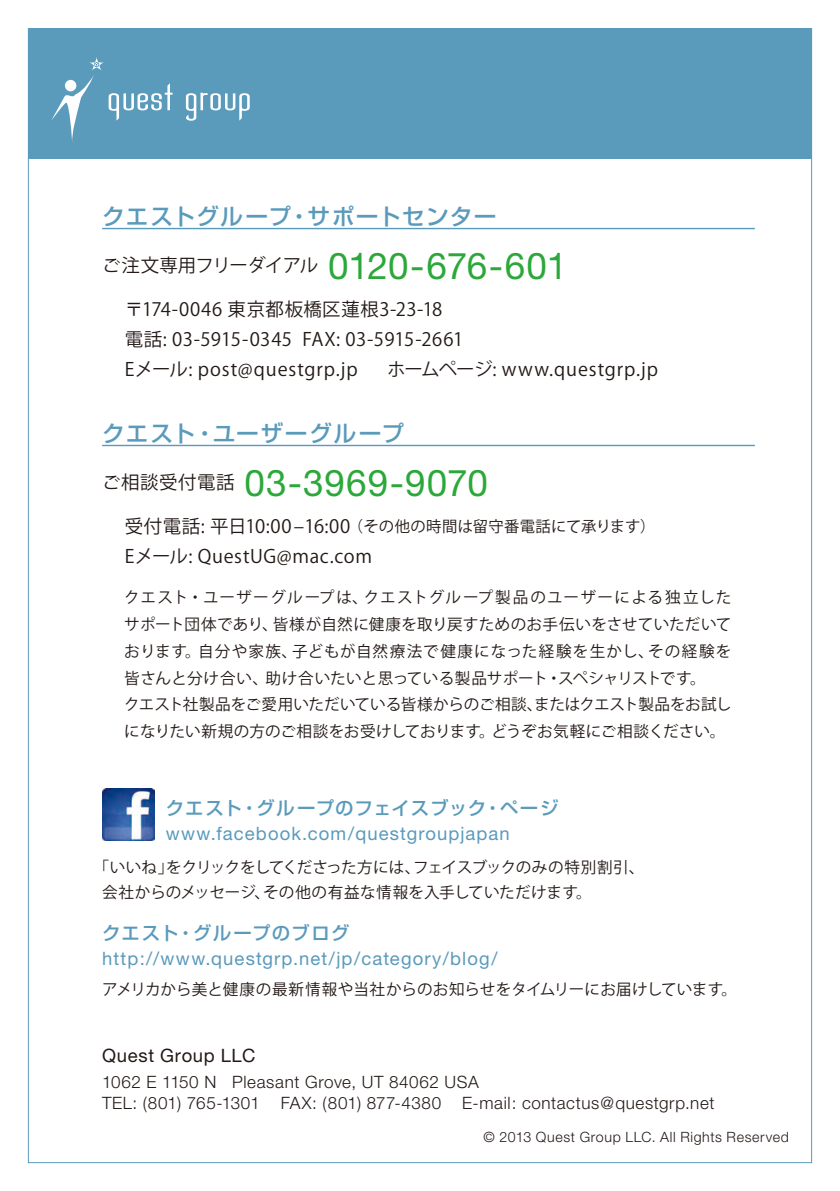
<style>
.page{position:relative;width:840px;height:1191px;background:#fff}
.page>*{position:absolute;margin:0;border:0;box-sizing:border-box;transform-origin:0 0}
.t1{font:36.8px "Helvetica Neue";letter-spacing:.025em;color:#2ba839}
.t2{font:500 22.6px "Shin Go Pr 6 N";letter-spacing:.05em;color:#5a9abb}
.t3{font:18.4px/29.8px "Koz Go Pro";letter-spacing:.03em;color:#231916}
.t4{font:18.4px "Helvetica Neue";letter-spacing:.06em;color:#5a9abb}
.t5{font:500 18.4px "Shin Go Pr 6 N";letter-spacing:.055em;color:#5a9abb}
.t6{font:18.4px "Koz Go Pro";letter-spacing:-.025em;color:#231916}
.t7{font:18.4px "Helvetica Neue";letter-spacing:.035em;color:#231916}
.t8{font:300 17px/21.2px "Helvetica Neue";letter-spacing:.035em;color:#231916}
.t9{font:15.6px/27px "Koz Go Pro";letter-spacing:.01em;color:#231916}
.t10{font:15.4px "Koz Go Pro";letter-spacing:.02em;color:#231916}
.t11{font:300 14.2px "Helvetica Neue";letter-spacing:.045em;color:#231916}
.s1{font-family:"Helvetica Neue";font-size:36.8px;color:#2ba839}
.s2{font-size:18.4px}
</style>
<div class="page">
<div style="left:28px;top:28px;width:783px;height:131px;background:#5a9abb"></div>
<svg style="left:51px;top:57px;width:121px;height:85px"></svg>
<svg style="left:186px;top:93px;width:63px;height:28px"></svg>
<hr style="left:102px;top:228px;width:652px;height:1px;background:#5a9abb">
<hr style="left:102px;top:445px;width:652px;height:1px;background:#5a9abb">
<img style="left:102px;top:788px;width:52px;height:52px">
<h2 class="t2" style="left:102px;top:198px;width:395px">クエストグループ・サポートセンター</h2>
<p class="t6" style="left:102px;top:254px;width:466px">ご注文専用フリーダイアル <span class="s1">0120-676-601</span></p>
<p class="t3" style="left:125px;top:295px;width:534px">〒174-0046 東京都板橋区蓮根3-23-18<br>電話: 03-5915-0345 FAX: 03-5915-2661<br>Eメール: post@questgrp.jp 　ホームページ: www.questgrp.jp</p>
<h2 class="t2" style="left:102px;top:415px;width:303px">クエスト・ユーザーグループ</h2>
<h1 class="t1" style="left:102px;top:460px;width:387px"><sup>ご相談受付電話</sup> 03-3969-9070</h1>
<p class="t10" style="left:125px;top:516px;width:532px"><span class="s2">受付電話: 平日10:00–16:00</span> （その他の時間は留守番電話にて承ります）</p>
<p class="t3" style="left:125px;top:541px;width:248px">Eメール: QuestUG@mac.com</p>
<p class="t9" style="left:124px;top:584px;width:608px">クエスト・ユーザーグループは、クエストグループ製品のユーザーによる独立したサポート団体であり、皆様が自然に健康を取り戻すためのお手伝いをさせていただいております。自分や家族、子どもが自然療法で健康になった経験を生かし、その経験を皆さんと分け合い、助け合いたいと思っている製品サポート・スペシャリストです。<br>クエスト社製品をご愛用いただいている皆様からのご相談、またはクエスト製品をお試しになりたい新規の方のご相談をお受けしております。どうぞお気軽にご相談ください。</p>
<p class="t5" style="left:165px;top:792px;width:394px">クエスト・グループのフェイスブック・ページ</p>
<p class="t4" style="left:165px;top:822px;width:345px">www.facebook.com/questgroupjapan</p>
<p class="t9" style="left:102px;top:854px;width:543px;line-height:25.6px;text-indent:-9px">「いいね」をクリックをしてくださった方には、フェイスブックのみの特別割引、会社からのメッセージ、その他の有益な情報を入手していただけます。</p>
<p class="t5" style="left:102px;top:917px;width:249px">クエスト・グループのブログ</p>
<p class="t4" style="left:102px;top:947px;width:397px">http://www.questgrp.net/jp/category/blog/</p>
<p class="t9" style="left:102px;top:976px;width:636px">アメリカから美と健康の最新情報や当社からのお知らせをタイムリーにお届けしています。</p>
<p class="t7" style="left:102px;top:1044px;width:155px">Quest Group LLC</p>
<p class="t8" style="left:102px;top:1070px;width:613px">1062 E 1150 N Pleasant Grove, UT 84062 USA<br>TEL: (801) 765-1301 FAX: (801) 877-4380 E-mail: contactus@questgrp.net</p>
<p class="t11" style="left:483px;top:1128px;width:307px">© 2013 Quest Group LLC. All Rights Reserved</p>
</div>
